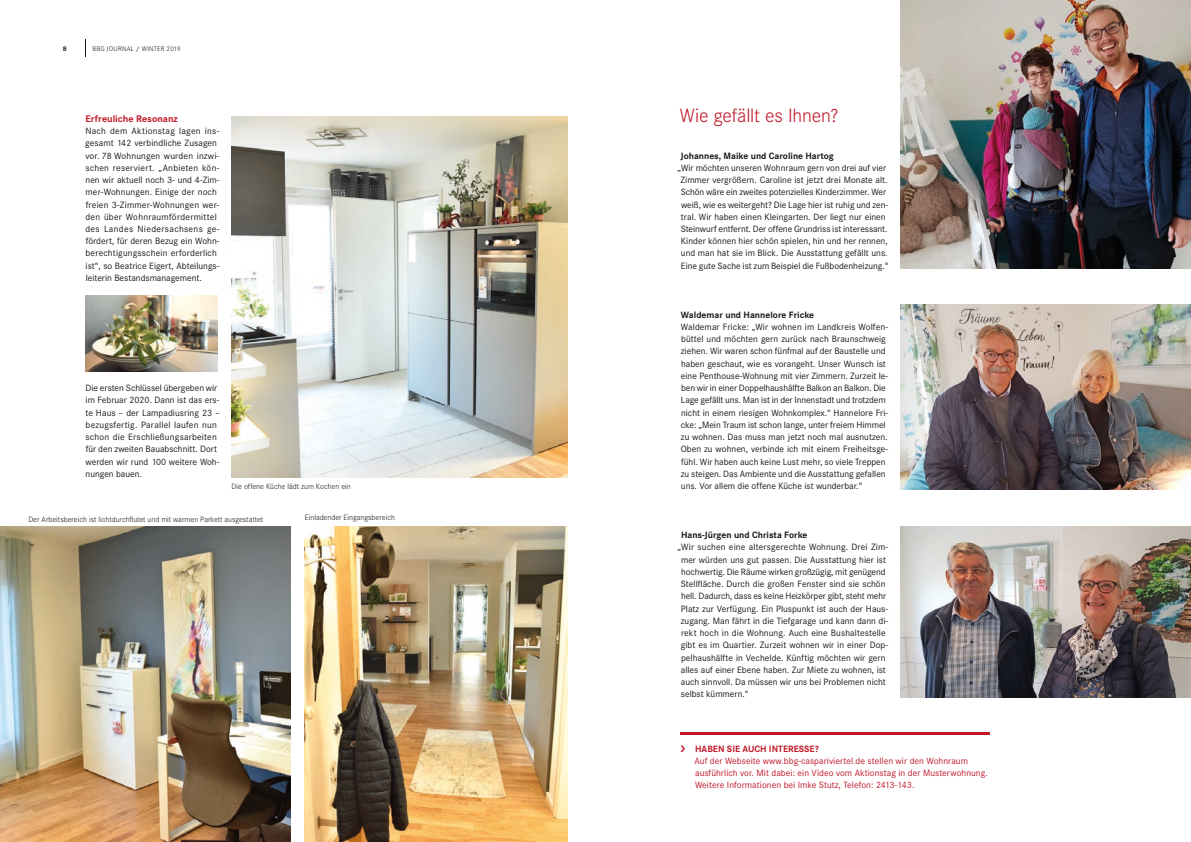
<style>
.page{position:relative;width:1191px;height:842px;background:#fff}
.page>*{position:absolute;margin:0;border:0;box-sizing:border-box;transform-origin:0 0}
.t1{font:300 20px "Corporate S";letter-spacing:-.01em;color:#c11727}
.t2{font:700 10px "Corporate S";color:#c11727}
.t3{font:9.5px/12.2px "Corporate S";color:#181816}
.t4{font:9.5px/12.2px "Corporate S";letter-spacing:.005em;color:#c11727}
.t5{font:700 9.5px "Corporate S";color:#181816}
.t6{font:700 9.5px "Corporate S";color:#c11727}
.t7{font:300 8px "Corporate S";color:#181816}
.t8{font:300 7px "Corporate S";letter-spacing:.035em;color:#181816}
.t9{font:700 7px "Corporate S";color:#181816}
</style>
<div class="page">
<img style="left:305px;top:526px;width:262px;height:316px">
<img style="left:0;top:526px;width:291px;height:316px">
<img style="left:900px;top:305px;width:291px;height:184px">
<img style="left:900px;top:526px;width:291px;height:172px">
<img style="left:231px;top:116px;width:336px;height:361px">
<img style="left:85px;top:295px;width:132px;height:76px">
<hr style="left:680px;top:732px;width:309px;height:2px;background:#c11727">
<img style="left:900px;top:0;width:291px;height:269px">
<svg style="left:85px;top:40px;width:1px;height:17px"></svg>
<p class="t9" style="left:63px;top:44px;width:5px">8</p>
<p class="t8" style="left:92px;top:45px;width:90px">BBG JOURNAL / WINTER 2019</p>
<p class="t2" style="left:85px;top:113px;width:94px">Erfreuliche Resonanz</p>
<h1 class="t1" style="left:680px;top:104px;width:160px">Wie gefällt es Ihnen?</h1>
<p class="t3" style="left:85px;top:125px;width:136px">Nach dem Aktionstag lagen ins&shy;gesamt 142 verbindliche Zusagen vor. 78 Wohnungen wurden inzwi&shy;schen reserviert. „Anbieten kön&shy;nen wir aktuell noch 3- und 4-Zim&shy;mer-Wohnungen. Einige der noch freien 3-Zimmer-Wohnungen wer&shy;den über Wohnraumfördermittel des Landes Niedersachsens ge&shy;fördert, für deren Bezug ein Wohn - berechtigungsschein erforderlich ist“, so Beatrice Eigert, Abteilungs&shy;leiterin Bestandsmanagement.</p>
<p class="t5" style="left:680px;top:150px;width:155px">Johannes, Maike und Caroline Hartog</p>
<p class="t3" style="left:677px;top:162px;width:212px;text-align:center">„Wir möchten unseren Wohnraum gern von drei auf vier Zimmer vergrößern. Caroline ist jetzt drei Monate alt.<br>Schön wäre ein zweites potenzielles Kinderzimmer. Wer weiß, wie es weitergeht? Die Lage hier ist ruhig und zen&shy;tral. Wir haben einen Kleingarten. Der liegt nur einen Steinwurf entfernt. Der offene Grundriss ist interessant.<br>Kinder können hier schön spielen, hin und her rennen, und man hat sie im Blick. Die Ausstattung gefällt uns.<br>Eine gute Sache ist zum Beispiel die Fußbodenheizung.“</p>
<p class="t3" style="left:85px;top:382px;width:136px">Die ersten Schlüssel übergeben wir im Februar 2020. Dann ist das ers&shy;te Haus – der Lampadiusring 23 – bezugsfertig. Parallel laufen nun schon die Erschließungsarbeiten für den zweiten Bauabschnitt. Dort werden wir rund 100 weitere Woh&shy;nungen bauen.</p>
<p class="t7" style="left:231px;top:481px;width:121px">Die offene Küche lädt zum Kochen ein</p>
<p class="t7" style="left:28px;top:514px;width:236px">Der Arbeitsbereich ist lichtdurchflutet und mit warmen Parkett ausgestattet</p>
<p class="t7" style="left:305px;top:513px;width:92px">Einladender Eingangsbereich</p>
<p class="t5" style="left:681px;top:309px;width:135px">Waldemar und Hannelore Fricke</p>
<p class="t3" style="left:680px;top:321px;width:209px">Waldemar Fricke: „Wir wohnen im Landkreis Wolfen&shy;büttel und möchten gern zurück nach Braunschweig ziehen. Wir waren schon fünfmal auf der Baustelle und haben geschaut, wie es vorangeht. Unser Wunsch ist eine Penthouse-Wohnung mit vier Zimmern. Zurzeit le&shy;ben wir in einer Doppelhaushälfte Balkon an Balkon. Die Lage gefällt uns. Man ist in der Innenstadt und trotzdem nicht in einem riesigen Wohnkomplex.“ Hannelore Fri&shy;cke: „Mein Traum ist schon lange, unter freiem Himmel zu wohnen. Das muss man jetzt noch mal ausnutzen.<br>Oben zu wohnen, verbinde ich mit einem Freiheitsge&shy;fühl. Wir haben auch keine Lust mehr, so viele Treppen zu steigen. Das Ambiente und die Ausstattung gefallen uns. Vor allem die offene Küche ist wunderbar.“</p>
<p class="t5" style="left:681px;top:530px;width:128px">Hans-Jürgen und Christa Forke</p>
<p class="t3" style="left:680px;top:541px;width:209px;text-indent:-3px">„Wir suchen eine altersgerechte Wohnung. Drei Zim&shy;mer würden uns gut passen. Die Ausstattung hier ist hochwertig. Die Räume wirken großzügig, mit genügend Stellfläche. Durch die großen Fenster sind sie schön hell. Dadurch, dass es keine Heizkörper gibt, steht mehr Platz zur Verfügung. Ein Pluspunkt ist auch der Haus&shy;zugang. Man fährt in die Tiefgarage und kann dann di&shy;rekt hoch in die Wohnung. Auch eine Bushaltestelle gibt es im Quartier. Zurzeit wohnen wir in einer Dop&shy;pelhaushälfte in Vechelde. Künftig möchten wir gern alles auf einer Ebene haben. Zur Miete zu wohnen, ist auch sinnvoll. Da müssen wir uns bei Problemen nicht selbst kümmern.“</p>
<p class="t6" style="left:695px;top:743px;width:125px">HABEN SIE AUCH INTERESSE?</p>
<p class="t4" style="left:694px;top:754px;width:295px">Auf der Webseite www.bbg-caspariviertel.de stellen wir den Wohnraum ausführlich vor. Mit dabei: ein Video vom Aktionstag in der Musterwohnung.<br>Weitere Informationen bei Imke Stutz, Telefon: 2413-143.</p>
</div>
